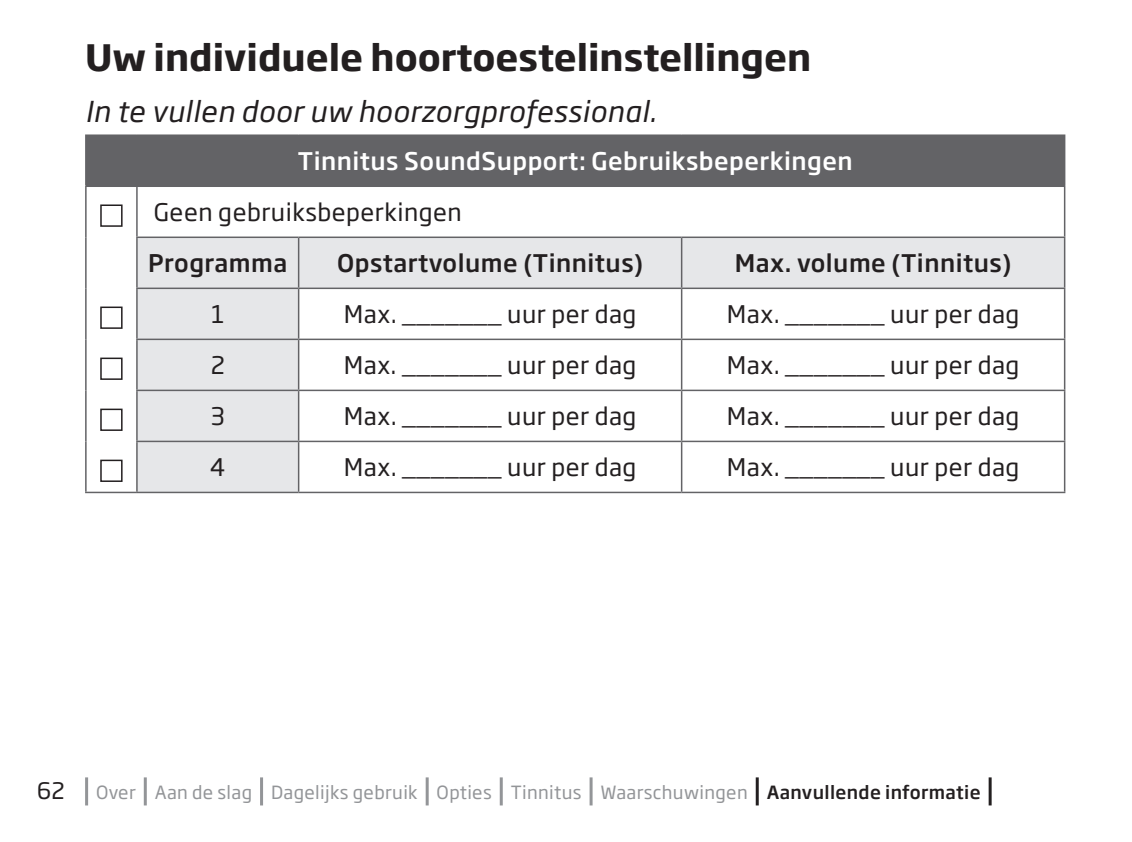
<style>
.page{position:relative;width:1132px;height:842px;background:#fff}
.page>*{position:absolute;margin:0;border:0;box-sizing:border-box;transform-origin:0 0}
.t1{font:700 36px "Soho Gothic Pro";color:#231f20}
.t2{font:italic 28.5px "Soho Gothic Pro";letter-spacing:.02em;color:#231f20}
.t3{font:24px/51px "Soho Gothic Pro";letter-spacing:.02em;color:#231f20}
.t4{font:500 24px "Soho Gothic Pro";letter-spacing:.02em;color:#231f20}
.t5{font:500 24px "Soho Gothic Pro";letter-spacing:.02em;color:#fff}
.t6{font:22.5px "Soho Gothic Pro";color:#231f20}
.t7{font:18px "Soho Gothic Pro";letter-spacing:.02em;color:#939598}
.s1{font-weight:500}
.s2{font-weight:500;color:#231f20}
</style>
<div class="page">
<hr style="left:85px;top:777px;width:3px;height:28px;background:#939598">
<hr style="left:144px;top:777px;width:3px;height:28px;background:#939598">
<hr style="left:260px;top:777px;width:3px;height:28px;background:#939598">
<hr style="left:425px;top:777px;width:3px;height:28px;background:#939598">
<hr style="left:499px;top:777px;width:3px;height:28px;background:#939598">
<hr style="left:589px;top:777px;width:3px;height:28px;background:#939598">
<hr style="left:755px;top:777px;width:3px;height:28px;background:#231f20">
<hr style="left:988px;top:777px;width:3px;height:28px;background:#231f20">
<div style="left:86px;top:135px;width:978px;height:51px;background:#636366"></div>
<svg style="left:138px;top:238px;width:925px;height:254px"></svg>
<hr style="left:1063px;top:187px;width:1px;height:50px;background:#636366">
<hr style="left:85px;top:134px;width:52px;height:2px;background:#636366">
<hr style="left:85px;top:136px;width:2px;height:49px;background:#636366">
<hr style="left:137px;top:134px;width:161px;height:2px;background:#636366">
<hr style="left:298px;top:134px;width:383px;height:2px;background:#636366">
<hr style="left:681px;top:134px;width:383px;height:2px;background:#636366">
<hr style="left:85px;top:185px;width:52px;height:2px;background:#636366">
<hr style="left:85px;top:187px;width:2px;height:50px;background:#636366">
<hr style="left:137px;top:185px;width:161px;height:2px;background:#636366">
<hr style="left:136px;top:187px;width:2px;height:50px;background:#636366">
<hr style="left:298px;top:185px;width:383px;height:2px;background:#636366">
<hr style="left:681px;top:185px;width:383px;height:2px;background:#636366">
<hr style="left:85px;top:237px;width:2px;height:51px;background:#636366">
<hr style="left:136px;top:237px;width:162px;height:1px;background:#636366">
<hr style="left:136px;top:238px;width:2px;height:50px;background:#636366">
<hr style="left:298px;top:237px;width:383px;height:1px;background:#636366">
<hr style="left:298px;top:238px;width:1px;height:50px;background:#636366">
<hr style="left:681px;top:237px;width:383px;height:1px;background:#636366">
<hr style="left:680px;top:238px;width:2px;height:50px;background:#636366">
<hr style="left:1063px;top:238px;width:1px;height:50px;background:#636366">
<hr style="left:85px;top:288px;width:2px;height:51px;background:#636366">
<hr style="left:136px;top:288px;width:162px;height:1px;background:#636366">
<hr style="left:136px;top:289px;width:2px;height:50px;background:#636366">
<hr style="left:298px;top:288px;width:383px;height:1px;background:#636366">
<hr style="left:298px;top:289px;width:1px;height:50px;background:#636366">
<hr style="left:681px;top:288px;width:383px;height:1px;background:#636366">
<hr style="left:680px;top:289px;width:2px;height:50px;background:#636366">
<hr style="left:1063px;top:289px;width:1px;height:50px;background:#636366">
<hr style="left:85px;top:339px;width:2px;height:51px;background:#636366">
<hr style="left:136px;top:339px;width:162px;height:1px;background:#636366">
<hr style="left:136px;top:340px;width:2px;height:50px;background:#636366">
<hr style="left:298px;top:339px;width:383px;height:1px;background:#636366">
<hr style="left:298px;top:340px;width:1px;height:50px;background:#636366">
<hr style="left:681px;top:339px;width:383px;height:1px;background:#636366">
<hr style="left:680px;top:340px;width:2px;height:50px;background:#636366">
<hr style="left:1063px;top:340px;width:1px;height:50px;background:#636366">
<hr style="left:85px;top:390px;width:2px;height:51px;background:#636366">
<hr style="left:136px;top:390px;width:162px;height:1px;background:#636366">
<hr style="left:136px;top:391px;width:2px;height:50px;background:#636366">
<hr style="left:298px;top:390px;width:383px;height:1px;background:#636366">
<hr style="left:298px;top:391px;width:1px;height:50px;background:#636366">
<hr style="left:681px;top:390px;width:383px;height:1px;background:#636366">
<hr style="left:680px;top:391px;width:2px;height:50px;background:#636366">
<hr style="left:1063px;top:391px;width:1px;height:50px;background:#636366">
<hr style="left:85px;top:441px;width:2px;height:51px;background:#636366">
<hr style="left:136px;top:441px;width:162px;height:1px;background:#636366">
<hr style="left:136px;top:442px;width:2px;height:50px;background:#636366">
<hr style="left:298px;top:441px;width:383px;height:1px;background:#636366">
<hr style="left:298px;top:442px;width:1px;height:50px;background:#636366">
<hr style="left:681px;top:441px;width:383px;height:1px;background:#636366">
<hr style="left:680px;top:442px;width:2px;height:50px;background:#636366">
<hr style="left:1063px;top:442px;width:1px;height:50px;background:#636366">
<hr style="left:85px;top:492px;width:52px;height:1px;background:#636366">
<hr style="left:137px;top:492px;width:161px;height:1px;background:#636366">
<hr style="left:298px;top:492px;width:383px;height:1px;background:#636366">
<hr style="left:681px;top:492px;width:383px;height:1px;background:#636366">
<h1 class="t1" style="left:85px;top:29px;width:727px">Uw individuele hoortoestelinstellingen</h1>
<p class="t2" style="left:85px;top:90px;width:572px">In te vullen door uw hoorzorgprofessional.</p>
<p class="t5" style="left:298px;top:142px;width:556px">Tinnitus SoundSupport: Gebruiksbeperkingen</p>
<p class="t3" style="left:148px;top:185px;width:315px;text-indent:-50px">■ Geen gebruiksbeperkingen<br><span class="s1">Programma</span></p>
<p class="t4" style="left:337px;top:244px;width:307px">Opstartvolume (Tinnitus)</p>
<p class="t4" style="left:734px;top:244px;width:278px">Max. volume (Tinnitus)</p>
<p class="t3" style="left:98px;top:288px;width:128px">■ 1</p>
<p class="t3" style="left:343px;top:288px;width:294px">Max. _______ uur per dag</p>
<p class="t3" style="left:726px;top:288px;width:294px">Max. _______ uur per dag</p>
<p class="t3" style="left:98px;top:339px;width:128px">■ 2</p>
<p class="t3" style="left:343px;top:339px;width:294px">Max. _______ uur per dag</p>
<p class="t3" style="left:726px;top:339px;width:294px">Max. _______ uur per dag</p>
<p class="t3" style="left:98px;top:390px;width:128px">■ 3</p>
<p class="t3" style="left:343px;top:390px;width:294px">Max. _______ uur per dag</p>
<p class="t3" style="left:726px;top:390px;width:294px">Max. _______ uur per dag</p>
<p class="t3" style="left:98px;top:441px;width:129px">■ 4</p>
<p class="t3" style="left:343px;top:441px;width:294px">Max. _______ uur per dag</p>
<p class="t3" style="left:726px;top:441px;width:294px">Max. _______ uur per dag</p>
<p class="t6" style="left:37px;top:774px;width:29px">62</p>
<p class="t7" style="left:96px;top:779px;width:885px">Over Aan de slag Dagelijks gebruik Opties Tinnitus Waarschuwingen <span class="s2">Aanvullende informatie</span></p>
</div>
